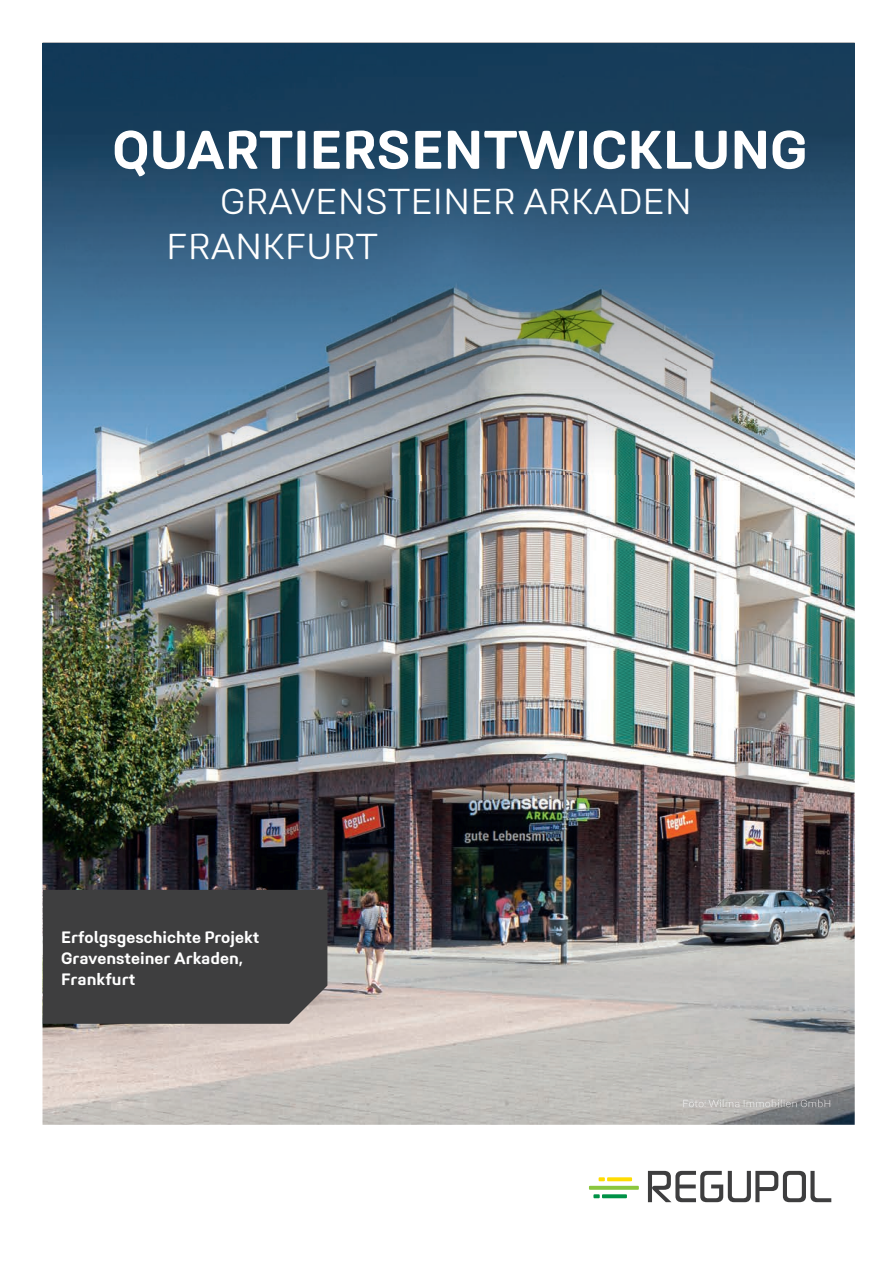
<style>
.page{position:relative;width:893px;height:1263px;background:#fff}
.page>*{position:absolute;margin:0;border:0;box-sizing:border-box;transform-origin:0 0}
.t1{font:700 54px "Midpoint Pro";color:#fff}
.t2{font:300 36px/45px "Midpoint Pro";color:#fff}
.t3{font:700 16.5px/21px "Midpoint Pro";color:#fff}
</style>
<div class="page">
<img style="left:43px;top:474px;width:812px;height:651px">
<div style="left:43px;top:890px;width:284px;height:134px;background:#3e3e3f"></div>
<svg style="left:648px;top:1171px;width:183px;height:31px"></svg>
<svg style="left:589px;top:1186px;width:50px;height:4px"></svg>
<svg style="left:602px;top:1194px;width:25px;height:4px"></svg>
<svg style="left:593px;top:1194px;width:7px;height:4px"></svg>
<svg style="left:607px;top:1177px;width:25px;height:4px"></svg>
<svg style="left:599px;top:1177px;width:6px;height:4px"></svg>
<img style="left:43px;top:43px;width:812px;height:431px">
<img style="left:683px;top:1099px;width:147px;height:8px">
<h1 class="t1" style="left:112px;top:116px;width:696px">QUARTIERSENTWICKLUNG</h1>
<h2 class="t2" style="left:166px;top:179px;width:527px;text-indent:54px">GRAVENSTEINER ARKADEN<br>FRANKFURT</h2>
<p class="t3" style="left:61px;top:926px;width:200px">Erfolgsgeschichte Projekt<br>Gravensteiner Arkaden,<br>Frankfurt</p>
</div>
